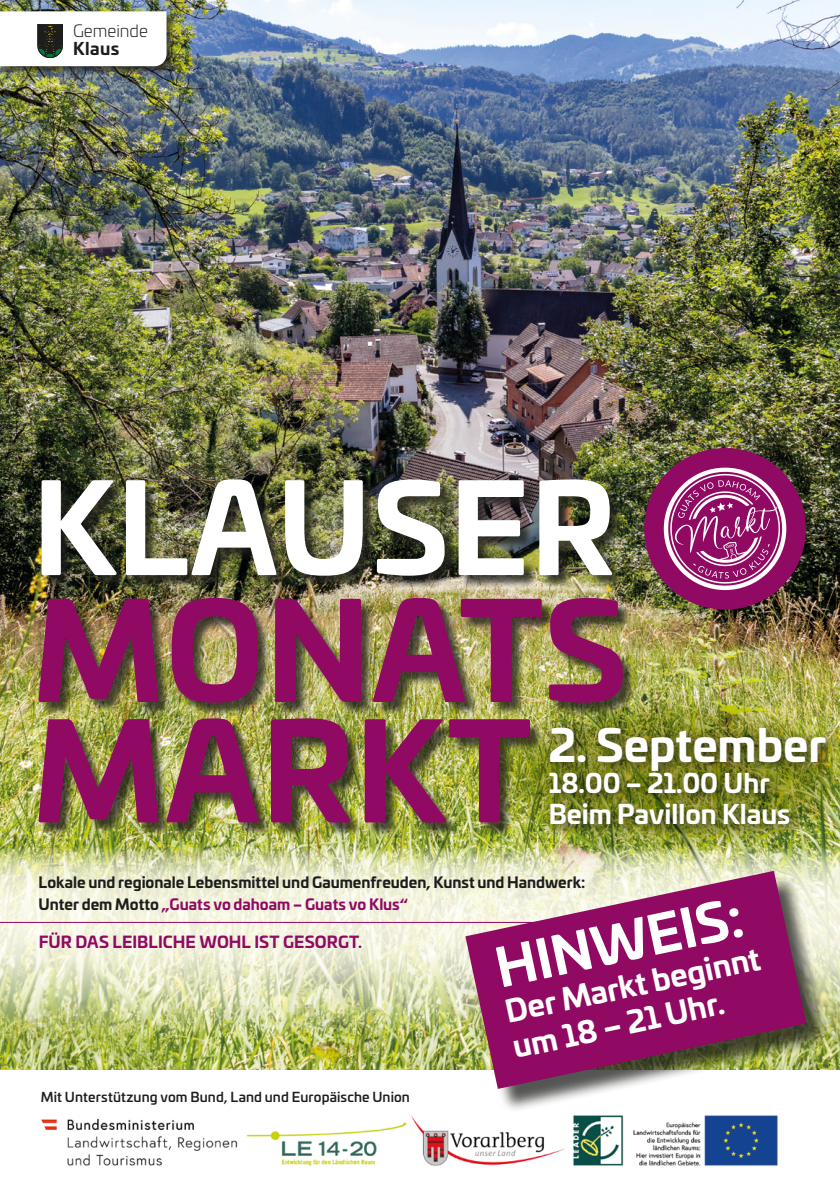
<style>
.page{position:relative;width:840px;height:1191px;background:#fff}
.page>*{position:absolute;margin:0;border:0;box-sizing:border-box;transform-origin:0 0}
.Lead_9_pt{font:700 133.4px "Univia Pro";letter-spacing:.01em;color:#900963}
.Lead_9_pt-2{font:700 122.6px "Univia Pro";letter-spacing:.01em;color:#fff}
.Lead_9_pt-3{font:700 52px "Univia Pro";color:#fff}
.Lead_9_pt-4{font:700 44px "Univia Pro";color:#fff}
.Lead_9_pt-5{font:700 30px/36px "Univia Pro";color:#fff}
.Lead_9_pt-6{font:700 26px "Univia Pro";color:#fff}
.t1{font:300 17px "Univia Pro";color:#1d1d1b}
.t2{font:700 17px "Univia Pro";letter-spacing:.03em;color:#1d1d1b}
.Zwischentitel_9_pt{font:700 16px "Univia Pro";letter-spacing:.005em;color:#900963}
.GS_9_pt{font:700 15px/22px "Univia Pro";color:#1d1d1b}
.Titel_klein_14{font:500 13.4px "Univia Pro";letter-spacing:.01em;color:#1d1d1b}
.s1{color:#900963}
</style>
<div class="page">
<img style="left:0;top:0;width:839px;height:1069px">
<svg style="left:0;top:847px;width:839px;height:190px"></svg>
<img style="left:41px;top:1115px;width:737px;height:51px">
<div style="left:41px;top:481px;width:595px;height:355px;background:#1d1d1b;opacity:.75"></div>
<hr style="left:0;top:922px;width:672px;height:1px;background:#900963">
<div style="left:643px;top:448px;width:162px;height:161px;background:#900963;border-radius:50%"></div>
<svg style="left:662px;top:466px;width:125px;height:125px"></svg>
<img style="left:495px;top:702px;width:344px;height:150px">
<div style="left:0;top:9px;width:176px;height:67px;background:#1d1d1b;opacity:.75"></div>
<svg style="left:0;top:11px;width:166px;height:55px"></svg>
<div style="left:542px;top:720px;width:297px;height:119px;background:#1d1d1b;opacity:.75"></div>
<div style="left:469px;top:875px;width:360px;height:237px;background:#1d1d1b;opacity:.75"></div>
<svg style="left:465px;top:871px;width:340px;height:218px;fill:#900963"></svg>
<p class="t1" style="left:73px;top:18px;width:76px">Gemeinde</p>
<p class="t2" style="left:73px;top:35px;width:48px">Klaus</p>
<p class="Lead_9_pt-2" style="left:33px;top:431px;width:583px">KLAUSER</p>
<p class="Lead_9_pt" style="left:33px;top:545px;width:595px">MONATS</p>
<p class="Lead_9_pt" style="left:33px;top:665px;width:500px">MARKT</p>
<p class="Lead_9_pt-4" style="left:548px;top:710px;width:279px">2. September</p>
<p class="Lead_9_pt-6" style="left:548px;top:762px;width:222px">18.00 – 21.00 Uhr</p>
<p class="Lead_9_pt-6" style="left:548px;top:793px;width:243px">Beim Pavillon Klaus</p>
<p class="GS_9_pt" style="left:39px;top:870px;width:548px">Lokale und regionale Lebensmittel und Gaumenfreuden, Kunst und Handwerk:<br>Unter dem Motto <span class="s1">„Guats vo dahoam – Guats vo Klus“</span></p>
<p class="Lead_9_pt-3" style="left:487px;top:928px;width:253px;rotate:-12deg">HINWEIS:</p>
<p class="Zwischentitel_9_pt" style="left:39px;top:929px;width:324px">FÜR DAS LEIBLICHE WOHL IST GESORGT.</p>
<p class="Lead_9_pt-5" style="left:501px;top:992px;width:261px;rotate:-12deg">Der Markt beginnt um 18 – 21 Uhr.</p>
<p class="Titel_klein_14" style="left:41px;top:1086px;width:370px">Mit Unterstützung vom Bund, Land und Europäische Union</p>
</div>
